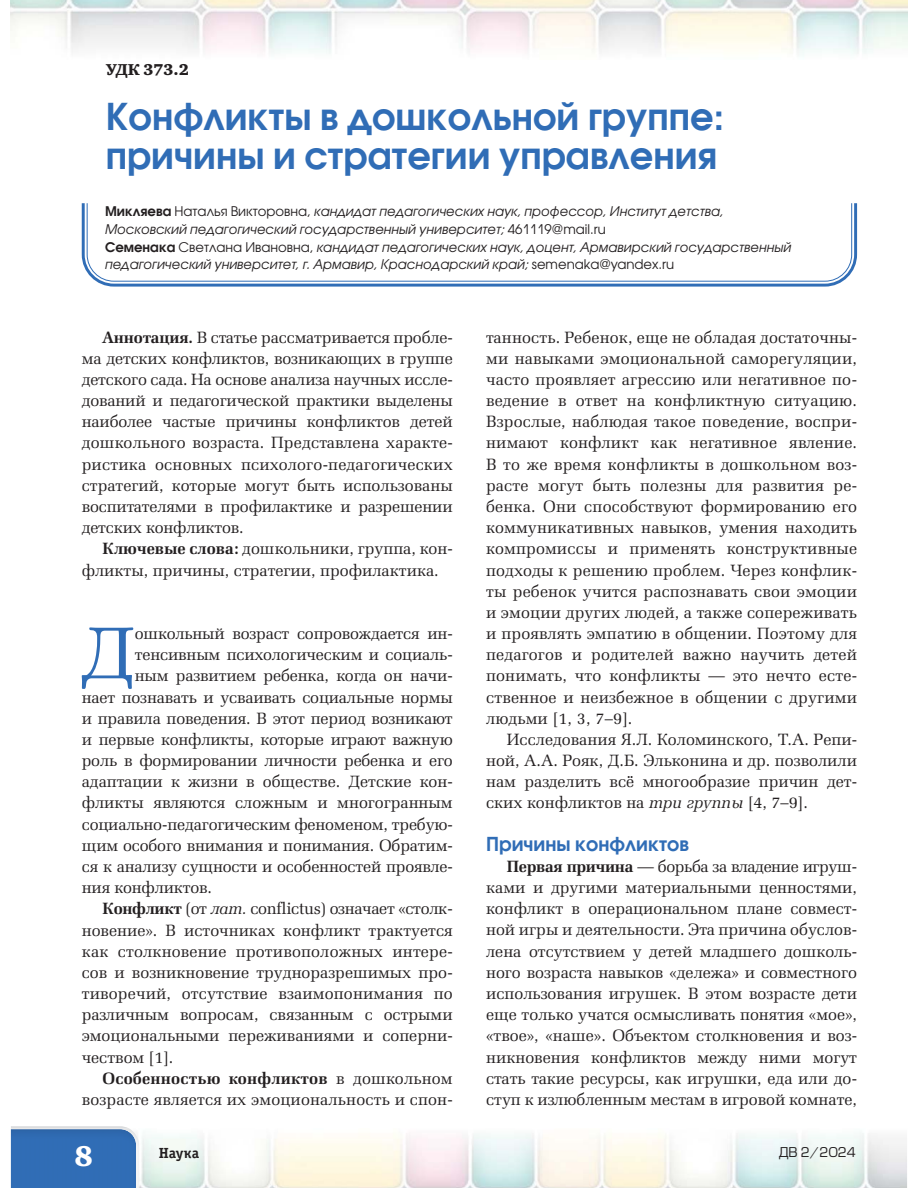
<style>
.page{position:relative;width:918px;height:1188px;background:#fff}
.page>*{position:absolute;margin:0;border:0;box-sizing:border-box;transform-origin:0 0}
.t1{font:74.25px "Zapf Elliptical 711 BT";color:#306db6;scale:1.05 1}
.t2{font:36.75px/39.8px "Avant Garde Gothic Demi ITC";color:#306db6}
.t3{font:29.4px "Charter ITC Black";color:#fff}
.t4{font:19.05px "Avant Garde Gothic Demi ITC";color:#306db6}
.t5{font:16.5px/21.1px "Zapf Elliptical 711 BT";color:#231f20;text-align:justify}
.t6{font:16.5px "Zapf Elliptical 711 BT";letter-spacing:-.02em;color:#231f20}
.t7{font:700 16.5px "Zapf Elliptical 711 BT";letter-spacing:.01em;color:#231f20}
.t8{font:16.2px "Charter ITC Black";letter-spacing:-.025em;color:#231f20}
.t9{font:14.7px "Officina Serif Bold ITC";color:#231f20}
.t10{font:italic 13.2px/17.7px "Avant Garde Gothic Book ITC";color:#231f20}
.t11{font:13.2px "Europe";color:#231f20}
.s1{font-family:"Avant Garde Gothic Demi ITC";font-style:normal}
.s2{font-style:normal}
.s3{font-weight:700}
.s4{font-style:italic}
.s5{font-weight:400}
</style>
<div class="page">
<img style="left:11px;top:0;width:896px;height:56px">
<img style="left:139px;top:1133px;width:768px;height:55px">
<img style="left:11px;top:1128px;width:128px;height:60px">
<svg style="left:81px;top:203px;width:777px;height:84px"></svg>
<p class="t8" style="left:106px;top:59px;width:85px">УДК 373.2</p>
<h2 class="t2" style="left:106px;top:99px;width:620px">Конфликты в дошкольной группе: причины и стратегии управления</h2>
<p class="t10" style="left:105px;top:203px;width:688px"><span class="s1">Микляева</span> <span class="s2">Наталья Викторовна,</span> кандидат педагогических наук, профессор, Институт детства, Московский педагогический государственный университет; <span class="s2">461119@mail.ru<br></span><span class="s1">Семенака</span> <span class="s2">Светлана Ивановна,</span> кандидат педагогических наук, доцент, Армавирский государственный педагогический университет, г. Армавир, Краснодарский край; <span class="s2">semenaka@yandex.ru</span></p>
<p class="t5" style="left:82px;top:327px;width:373px;text-indent:21px"><span class="s3">Аннотация.</span> В статье рассматривается пробле&shy;ма детских конфликтов, возникающих в группе детского сада. На основе анализа научных иссле&shy;дований и педагогической практики выделены наиболее частые причины конфликтов детей дошкольного возраста. Представлена характе&shy;ристика основных психолого-педагогических стратегий, которые могут быть использованы воспитателями в профилактике и разрешении детских конфликтов.</p>
<p class="t5" style="left:82px;top:539px;width:372px;text-indent:21px"><span class="s3">Ключевые слова:</span> дошкольники, группа, кон&shy;фликты, причины, стратегии, профилактика.</p>
<h1 class="t1" style="left:80px;top:620px;width:54px">Д</h1>
<p class="t5" style="left:135px;top:624px;width:319px">ошкольный возраст сопровождается ин-</p>
<p class="t5" style="left:135px;top:645px;width:319px">тенсивным психологическим и социаль-</p>
<p class="t5" style="left:135px;top:666px;width:319px">ным развитием ребенка, когда он начи-</p>
<p class="t5" style="left:82px;top:687px;width:372px">нает познавать и усваивать социальные нормы</p>
<p class="t5" style="left:82px;top:709px;width:373px">и правила поведения. В этот период возникают</p>
<p class="t5" style="left:82px;top:730px;width:372px">и первые конфликты, которые играют важную</p>
<p class="t5" style="left:82px;top:751px;width:372px">роль в формировании личности ребенка и его</p>
<p class="t5" style="left:82px;top:772px;width:372px">адаптации к жизни в обществе. Детские кон-</p>
<p class="t5" style="left:82px;top:793px;width:372px">фликты являются сложным и многогранным</p>
<p class="t5" style="left:82px;top:814px;width:372px">социально-педагогическим феноменом, тре бую-</p>
<p class="t5" style="left:82px;top:836px;width:372px">щим особого внимания и понимания. Обратим-</p>
<p class="t5" style="left:82px;top:857px;width:372px">ся к анализу сущности и особенностей проявле-</p>
<p class="t5" style="left:82px;top:878px;width:132px">ния конфликтов.</p>
<p class="t6" style="left:103px;top:901px;width:352px"><span class="s3">Конфликт</span> (от <span class="s4">лат.</span> conflictus) означает «столк-</p>
<p class="t5" style="left:82px;top:920px;width:372px">новение». В источниках конфликт трактуется</p>
<p class="t5" style="left:82px;top:942px;width:372px">как столкновение противоположных интере-</p>
<p class="t5" style="left:82px;top:963px;width:372px">сов и возникновение трудноразрешимых про-</p>
<p class="t5" style="left:82px;top:984px;width:372px">тиворечий, отсутствие взаимопонима ния по</p>
<p class="t5" style="left:82px;top:1005px;width:372px">различным вопросам, связанным с острыми</p>
<p class="t5" style="left:82px;top:1026px;width:372px">эмоциональными переживаниями и соперни-</p>
<p class="t5" style="left:82px;top:1047px;width:93px">чеством [1].</p>
<p class="t7" style="left:103px;top:1068px;width:352px">Особенностью конфликтов <span class="s5">в дошкольном</span></p>
<p class="t5" style="left:82px;top:1090px;width:372px">возрасте является их эмоциональность и спон-</p>
<p class="t5" style="left:486px;top:327px;width:373px">танность. Ребенок, еще не обладая достаточны&shy;ми навыками эмоциональной саморегуляции, часто проявляет агрессию или негативное по&shy;ведение в ответ на конфликтную ситуацию.<br>Взрослые, наблюдая такое поведение, воспри&shy;нимают конфликт как негативное явление.<br>В то же время конфликты в дошкольном воз&shy;расте могут быть полезны для развития ре&shy;бенка. Они способствуют формированию его коммуникативных навыков, умения находить компромиссы и применять конструктивные подходы к решению проблем. Через конфлик&shy;ты ребенок учится распознавать свои эмоции и эмоции других людей, а также сопереживать и проявлять эмпатию в общении. Поэтому для педагогов и родителей важно научить детей понимать, что конфликты — это нечто есте&shy;ственное и неизбежное в общении с другими людьми [1, 3, 7–9].</p>
<p class="t5" style="left:486px;top:730px;width:372px;text-indent:21px">Исследования Я.Л. Коломинского, Т.А. Репи&shy;ной, А.А. Рояк, Д.Б. Эльконина и др. позволили нам разделить всё многообразие причин дет&shy;ских конфликтов на <span class="s4">три группы</span> [4, 7–9].</p>
<p class="t4" style="left:486px;top:836px;width:204px">Причины конфликтов</p>
<p class="t5" style="left:486px;top:857px;width:373px;text-indent:21px"><span class="s3">Первая причина</span> — борьба за владение игруш&shy;ками и другими материальными ценностями, конфликт в операциональном плане совмест&shy;ной игры и деятельности. Эта причина обуслов&shy;лена отсутствием у детей младшего дошколь&shy;ного возраста навыков «дележа» и совместного использования игрушек. В этом возрасте дети еще только учатся осмысливать понятия «мое», «твое», «наше». Объектом столкновения и воз&shy;никновения конфликтов между ними могут стать такие ресурсы, как игрушки, еда или до&shy;ступ к излюбленным местам в игровой комнате,</p>
<h3 class="t3" style="left:74px;top:1138px;width:20px">8</h3>
<p class="t9" style="left:159px;top:1144px;width:42px">Наука</p>
<p class="t11" style="left:779px;top:1145px;width:79px">ДВ 2/2024</p>
</div>
